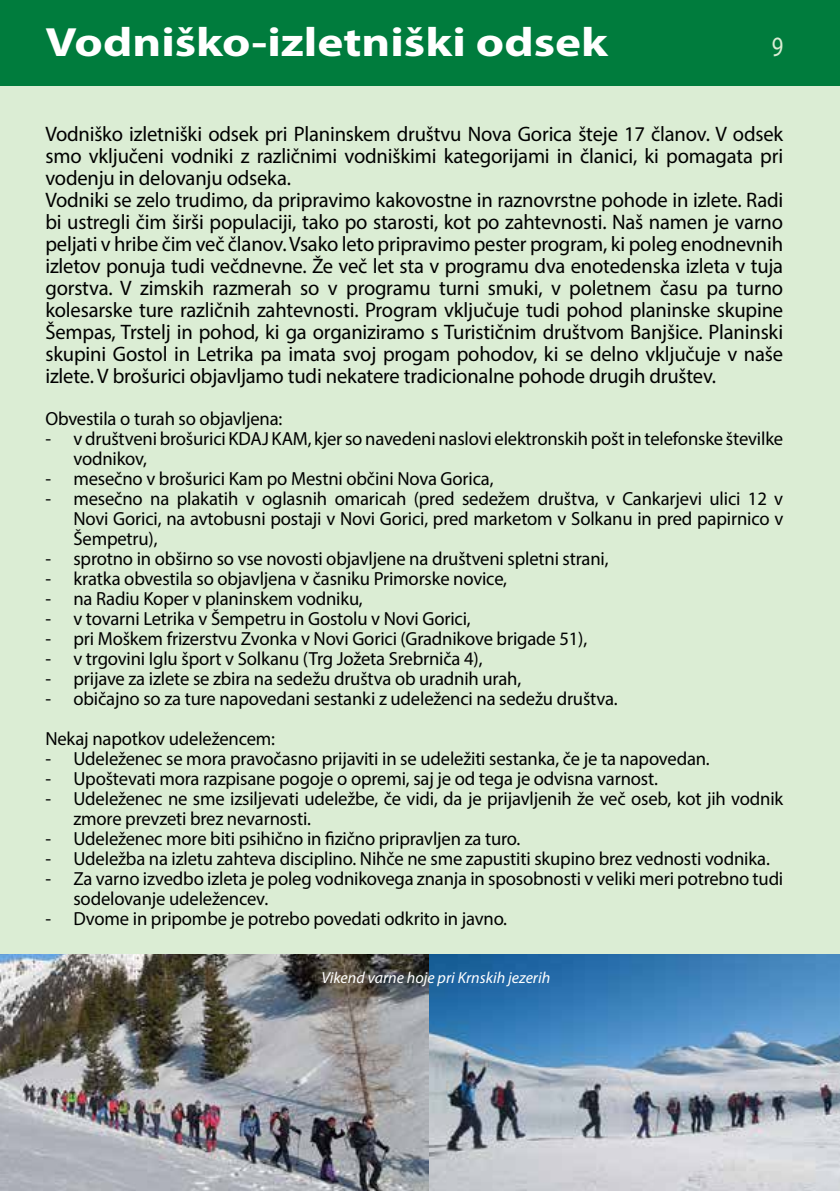
<style>
.page{position:relative;width:840px;height:1191px;background:#fff}
.page>*{position:absolute;margin:0;border:0;box-sizing:border-box;transform-origin:0 0}
.t1{font:700 41px "Myriad Pro";color:#fff;scale:1.2 1}
.t2{font:28px "Myriad Pro";color:#dbedd4;scale:.8 1}
.t3{font:21px/22px "Myriad Pro";letter-spacing:-.01em;color:#000}
.t4{font:19px/20px "Myriad Pro";letter-spacing:-.01em;color:#000}
.t5{font:italic 16px "Myriad Pro";color:#fff}
</style>
<div class="page">
<div style="left:0;top:0;width:839px;height:1191px;background:#dbedd4"></div>
<div style="left:0;top:0;width:839px;height:85px;background:#007c3d"></div>
<img style="left:428px;top:954px;width:411px;height:237px">
<img style="left:0;top:954px;width:428px;height:237px">
<h1 class="t1" style="left:45px;top:16px;width:470px">Vodniško-izletniški odsek</h1>
<h2 class="t2" style="left:771px;top:29px;width:16px">9</h2>
<p class="t3" style="left:45px;top:122px;width:739px">Vodniško izletniški odsek pri Planinskem društvu Nova Gorica šteje 17 članov. V odsek smo vključeni vodniki z različnimi vodniškimi kategorijami in članici, ki pomagata pri vodenju in delovanju odseka.<br>Vodniki se zelo trudimo, da pripravimo kakovostne in raznovrstne pohode in izlete. Radi bi ustregli čim širši populaciji, tako po starosti, kot po zahtevnosti. Naš namen je varno peljati v hribe čim več članov. Vsako leto pripravimo pester program, ki poleg enodnevnih izletov ponuja tudi večdnevne. Že več let sta v programu dva enotedenska izleta v tuja gorstva. V zimskih razmerah so v programu turni smuki, v poletnem času pa turno kolesarske ture različnih zahtevnosti. Program vključuje tudi pohod planinske skupine Šempas, Trstelj in pohod, ki ga organiziramo s Turističnim društvom Banjšice. Planinski skupini Gostol in Letrika pa imata svoj progam pohodov, ki se delno vključuje v naše izlete. V brošurici objavljamo tudi nekatere tradicionalne pohode drugih društev.</p>
<p class="t4" style="left:45px;top:408px;width:238px">Obvestila o turah so objavljena:</p>
<p class="t4" style="left:73px;top:428px;width:711px;text-indent:-28px">- v društveni brošurici KDAJ KAM, kjer so navedeni naslovi elektronskih pošt in telefonske številke vodnikov,</p>
<p class="t4" style="left:45px;top:468px;width:449px">- mesečno v brošurici Kam po Mestni občini Nova Gorica,</p>
<p class="t4" style="left:73px;top:488px;width:711px;text-align:justify;text-indent:-28px">- mesečno na plakatih v oglasnih omaricah (pred sedežem društva, v Cankarjevi ulici 12 v Novi Gorici, na avtobusni postaji v Novi Gorici, pred marketom v Solkanu in pred papirnico v Šempetru),</p>
<p class="t4" style="left:45px;top:548px;width:564px">- sprotno in obširno so vse novosti objavljene na društveni spletni strani,</p>
<p class="t4" style="left:45px;top:568px;width:463px">- kratka obvestila so objavljena v časniku Primorske novice,</p>
<p class="t4" style="left:45px;top:588px;width:319px">- na Radiu Koper v planinskem vodniku,</p>
<p class="t4" style="left:45px;top:608px;width:426px">- v tovarni Letrika v Šempetru in Gostolu v Novi Gorici,</p>
<p class="t4" style="left:45px;top:628px;width:543px">- pri Moškem frizerstvu Zvonka v Novi Gorici (Gradnikove brigade 51),</p>
<p class="t4" style="left:45px;top:648px;width:438px">- v trgovini Iglu šport v Solkanu (Trg Jožeta Srebrniča 4),</p>
<p class="t4" style="left:45px;top:668px;width:477px">- prijave za izlete se zbira na sedežu društva ob uradnih urah,</p>
<p class="t4" style="left:45px;top:678px;width:573px;line-height:40px">- običajno so za ture napovedani sestanki z udeleženci na sedežu društva.<br>Nekaj napotkov udeležencem:</p>
<p class="t4" style="left:45px;top:748px;width:665px">- Udeleženec se mora pravočasno prijaviti in se udeležiti sestanka, če je ta napovedan.</p>
<p class="t4" style="left:45px;top:768px;width:613px">- Upoštevati mora razpisane pogoje o opremi, saj je od tega je odvisna varnost.</p>
<p class="t4" style="left:73px;top:788px;width:711px;text-indent:-28px">- Udeleženec ne sme izsiljevati udeležbe, če vidi, da je prijavljenih že več oseb, kot jih vodnik zmore prevzeti brez nevarnosti.</p>
<p class="t4" style="left:45px;top:828px;width:476px">- Udeleženec more biti psihično in fizično pripravljen za turo.</p>
<p class="t4" style="left:45px;top:848px;width:725px">- Udeležba na izletu zahteva disciplino. Nihče ne sme zapustiti skupino brez vednosti vodnika.</p>
<p class="t4" style="left:73px;top:868px;width:711px;text-indent:-28px">- Za varno izvedbo izleta je poleg vodnikovega znanja in sposobnosti v veliki meri potrebno tudi sodelovanje udeležencev.</p>
<p class="t4" style="left:45px;top:908px;width:463px">- Dvome in pripombe je potrebo povedati odkrito in javno.</p>
<p class="t5" style="left:321px;top:968px;width:230px">Vikend varne hoje pri Krnskih jezerih</p>
</div>
